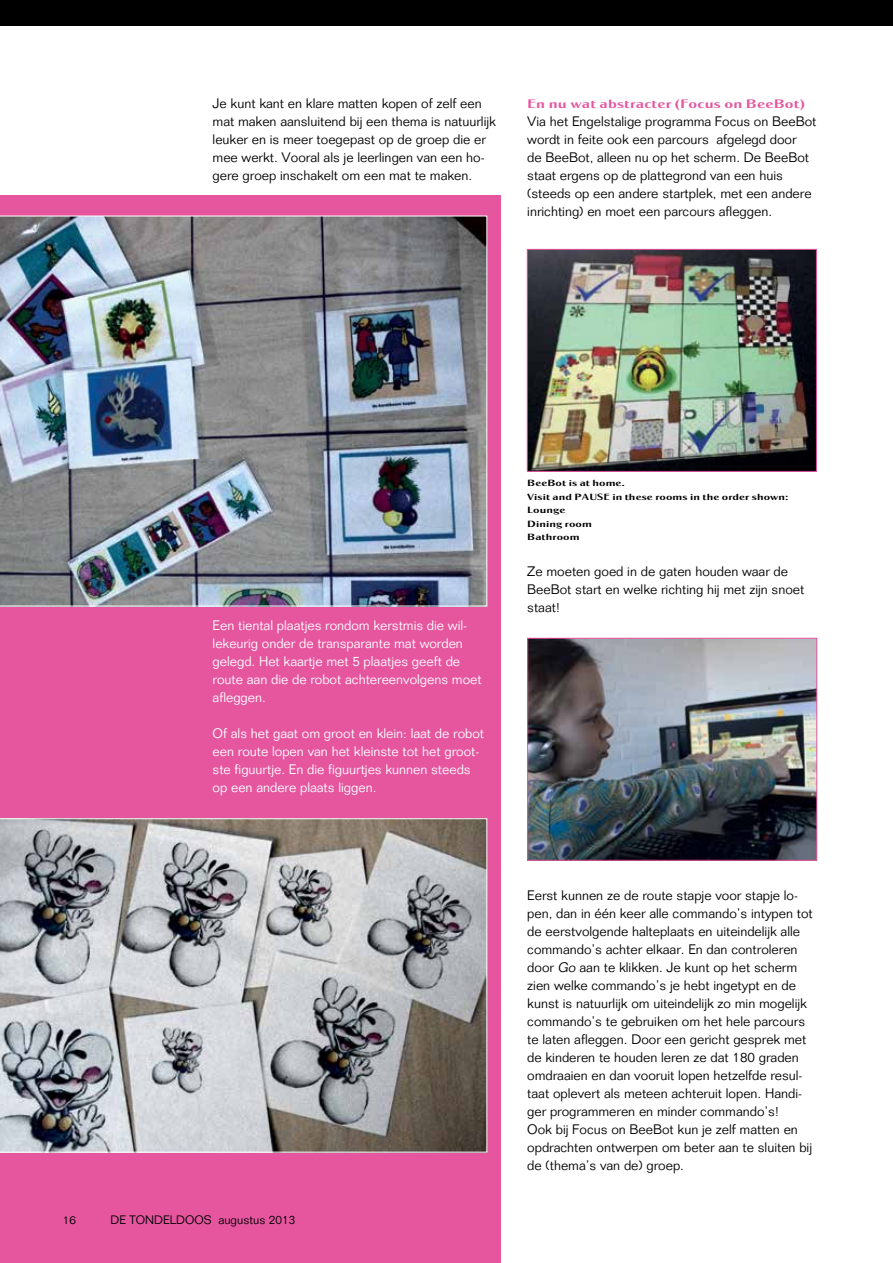
<style>
.page{position:relative;width:893px;height:1263px;background:#fff}
.page>*{position:absolute;margin:0;border:0;box-sizing:border-box;transform-origin:0 0}
.t1{font:300 13.5px/18px "Folio";color:#000}
.t2{font:300 13.5px/18px "Folio";color:#fff}
.t3{font:300 12px "Folio";color:#000}
.t4{font:700 11.25px "Globe SB";letter-spacing:.015em;color:#e5569f;scale:1.3 1}
.t5{font:300 11.25px "Folio";color:#000;scale:1.05 1}
.t6{font:700 8.25px/13.5px "Globe SB";letter-spacing:.01em;color:#000;scale:1.3 1}
</style>
<div class="page">
<div style="left:0;top:0;width:893px;height:26px;background:#000"></div>
<div style="left:0;top:196px;width:500px;height:1067px;background:#e5569f"></div>
<img style="left:0;top:216px;width:487px;height:390px">
<svg style="left:0;top:818px;width:487px;height:334px"></svg>
<img style="left:529px;top:251px;width:286px;height:219px">
<div style="left:527px;top:249px;width:290px;height:223px;border:1px solid #e5569f"></div>
<img style="left:529px;top:640px;width:286px;height:219px">
<div style="left:527px;top:638px;width:290px;height:223px;border:1px solid #e5569f"></div>
<p class="t1" style="left:213px;top:94px;width:285px">Je kunt kant en klare matten kopen of zelf een mat maken aansluitend bij een thema is natuurlijk leuker en is meer toegepast op de groep die er mee werkt. Vooral als je leerlingen van een ho&shy;gere groep inschakelt om een mat te maken.</p>
<p class="t4" style="left:527px;top:97px;width:215px">En nu wat abstracter (Focus on BeeBot)</p>
<p class="t1" style="left:527px;top:112px;width:291px">Via het Engelstalige programma Focus on BeeBot wordt in feite ook een parcours afgelegd door<br>de BeeBot, alleen nu op het scherm. De BeeBot staat ergens op de plattegrond van een huis (steeds op een andere startplek, met een andere inrichting) en moet een parcours afleggen.</p>
<p class="t2" style="left:213px;top:616px;width:271px">Een tiental plaatjes rondom kerstmis die wil&shy;lekeurig onder de transparante mat worden gelegd. Het kaartje met 5 plaatjes geeft de route aan die de robot achtereenvolgens moet afleggen.</p>
<p class="t2" style="left:213px;top:724px;width:273px">Of als het gaat om groot en klein: laat de robot een route lopen van het kleinste tot het groot&shy;ste figuurtje. En die figuurtjes kunnen steeds op een andere plaats liggen.</p>
<p class="t5" style="left:63px;top:1213px;width:14px">16</p>
<p class="t3" style="left:111px;top:1213px;width:186px">DE TONDELDOOS augustus 2013</p>
<p class="t6" style="left:527px;top:476px;width:202px">BeeBot is at home.<br>Visit and PAUSE in these rooms in the order shown:<br>Lounge<br>Dining room<br>Bathroom</p>
<p class="t1" style="left:527px;top:562px;width:279px">Ze moeten goed in de gaten houden waar de<br>BeeBot start en welke richting hij met zijn snoet staat!</p>
<p class="t1" style="left:527px;top:886px;width:287px">Eerst kunnen ze de route stapje voor stapje lo&shy;pen, dan in één keer alle commando’s intypen tot de eerstvolgende halteplaats en uiteindelijk alle commando’s achter elkaar. En dan controleren door Go aan te klikken. Je kunt op het scherm zien welke commando’s je hebt ingetypt en de kunst is natuurlijk om uiteindelijk zo min mogelijk commando’s te gebruiken om het hele parcours te laten afleggen. Door een gericht gesprek met de kinderen te houden leren ze dat 180 graden omdraaien en dan vooruit lopen hetzelfde resul&shy;taat oplevert als meteen achteruit lopen. Handi&shy;ger programmeren en minder commando’s!<br>Ook bij Focus on BeeBot kun je zelf matten en opdrachten ontwerpen om beter aan te sluiten bij de (thema’s van de) groep.</p>
</div>
